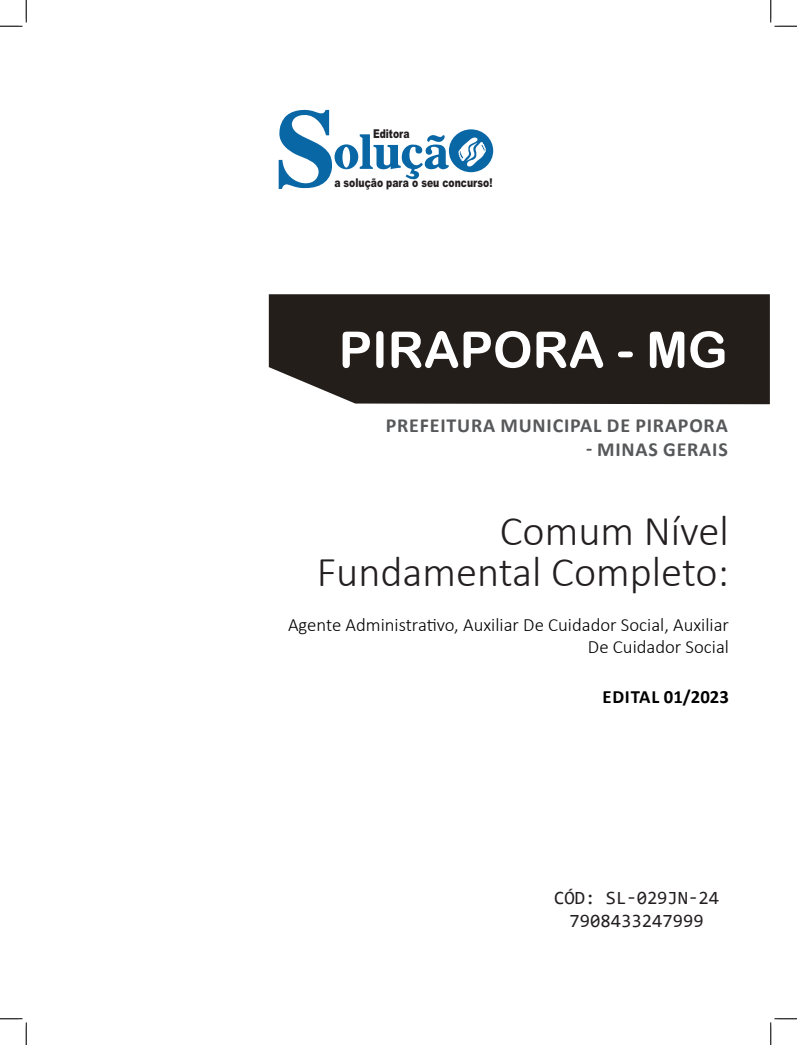
<style>
.page{position:relative;width:797px;height:1045px;background:#fff}
.page>*{position:absolute;margin:0;border:0;box-sizing:border-box;transform-origin:0 0}
.TÍTULO{font:50px "Arial Rounded MT Bold";color:#fff}
.CARGO{font:300 42.5px/41.2px "Calibri";color:#231f20;text-align:right}
.SUBTÍTULO{font:700 20px "Calibri";letter-spacing:.04em;color:#57585a}
.Sub__Cargos{font:300 18.75px/22.5px "Calibri";color:#000;text-align:right}
.SKU_CÓD{font:18.75px "Consolas";color:#231f20}
.EDITAL{font:700 18.75px "Calibri";color:#000}
.t1{font:900 12.12px "Arial";color:#231f20;scale:.76 1}
</style>
<div class="page">
<div style="left:269px;top:294px;width:500px;height:110px;background:#241e1b"></div>
<svg style="left:279px;top:110px;width:214px;height:79px"></svg>
<svg style="left:0;top:0;width:27px;height:27px"></svg>
<svg style="left:0;top:1018px;width:27px;height:27px"></svg>
<svg style="left:770px;top:0;width:27px;height:27px"></svg>
<svg style="left:770px;top:1018px;width:27px;height:27px"></svg>
<p class="t1" style="left:373px;top:125px;width:50px">Editora</p>
<p class="t1" style="left:334px;top:174px;width:210px">a solução para o seu concurso!</p>
<p class="TÍTULO" style="left:339px;top:320px;width:390px">PIRAPORA - MG</p>
<p class="SUBTÍTULO" style="left:386px;top:411px;width:343px">PREFEITURA MUNICIPAL DE PIRAPORA</p>
<p class="SUBTÍTULO" style="left:586px;top:435px;width:143px">- MINAS GERAIS</p>
<p class="CARGO" style="left:317px;top:509px;width:414px">Comum Nível<br>Fundamental Completo:</p>
<p class="Sub__Cargos" style="left:288px;top:613px;width:442px">Agente Administrativo, Auxiliar De Cuidador Social, Auxiliar<br>De Cuidador Social</p>
<p class="EDITAL" style="left:602px;top:683px;width:128px">EDITAL 01/2023</p>
<p class="SKU_CÓD" style="left:554px;top:885px;width:166px">CÓD: SL-029JN-24</p>
<p class="SKU_CÓD" style="left:569px;top:907px;width:136px">7908433247999</p>
</div>
